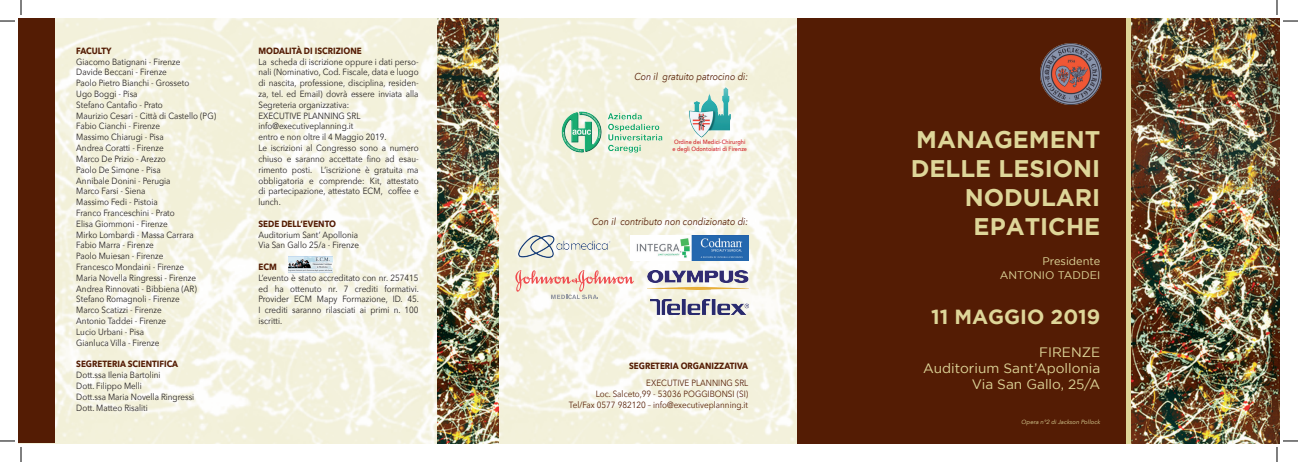
<style>
.page{position:relative;width:1298px;height:462px;background:#fff}
.page>*{position:absolute;margin:0;border:0;box-sizing:border-box;transform-origin:0 0}
.t1{font:700 24px/28.8px "Gotham";color:#ded699;text-align:right}
.t2{font:700 20.4px "Gotham";color:#ded699}
.t3{font:13.6px/16.3px "Gotham";color:#ded699;text-align:right}
.t4{font:11px/13.2px "Gotham";color:#ded699;text-align:right}
.t5{font:italic 10px "Avenir Next";color:#541c04;scale:.9 1}
.t6{font:9px/10.8px "Avenir Next";color:#231f20;scale:.9 1}
.t7{font:9px/10.8px "Avenir Next";color:#541c04;text-align:right;scale:.9 1}
.t8{font:700 9px "Avenir Next";color:#541c04;scale:.9 1}
.t9{font:500 6.1px/7.3px "Avenir Next";color:#d1232a;scale:.9 1}
.t10{font:italic 6px "Avenir Next";color:#ded699}
</style>
<div class="page">
<img style="left:54px;top:18px;width:743px;height:425px">
<div style="left:1120px;top:18px;width:18px;height:425px;background:linear-gradient(to bottom,#ded699,#ded699)"></div>
<div style="left:797px;top:18px;width:328px;height:425px;background:#541c04"></div>
<img style="left:1131px;top:18px;width:149px;height:425px">
<img style="left:1040px;top:44px;width:62px;height:60px">
<img style="left:438px;top:19px;width:60px;height:424px">
<div style="left:18px;top:18px;width:36px;height:425px;background:#541c04"></div>
<img style="left:289px;top:257px;width:44px;height:16px">
<img style="left:518px;top:236px;width:93px;height:21px">
<img style="left:631px;top:235px;width:117px;height:25px">
<img style="left:651px;top:300px;width:97px;height:14px">
<img style="left:689px;top:87px;width:41px;height:50px">
<svg style="left:515px;top:270px;width:119px;height:29px"></svg>
<img style="left:647px;top:270px;width:101px;height:19px">
<img style="left:561px;top:111px;width:102px;height:41px">
<svg style="left:0;top:440px;width:15px;height:1px"></svg>
<svg style="left:1283px;top:440px;width:15px;height:1px"></svg>
<svg style="left:0;top:0;width:22px;height:22px"></svg>
<svg style="left:20px;top:447px;width:2px;height:15px"></svg>
<svg style="left:1276px;top:0;width:22px;height:22px"></svg>
<svg style="left:1276px;top:447px;width:2px;height:15px"></svg>
<p class="t8" style="left:76px;top:43px;width:41px">FACULTY</p>
<p class="t6" style="left:76px;top:56px;width:157px">Giacomo Batignani - Firenze<br>Davide Beccani - Firenze<br>Paolo Pietro Bianchi - Grosseto<br>Ugo Boggi - Pisa<br>Stefano Cantafio - Prato<br>Maurizio Cesari - Città di Castello (PG)<br>Fabio Cianchi - Firenze<br>Massimo Chiarugi - Pisa<br>Andrea Coratti - Firenze<br>Marco De Prizio - Arezzo<br>Paolo De Simone - Pisa<br>Annibale Donini - Perugia<br>Marco Farsi - Siena<br>Massimo Fedi - Pistoia<br>Franco Franceschini - Prato<br>Elisa Giommoni - Firenze<br>Mirko Lombardi - Massa Carrara<br>Fabio Marra - Firenze<br>Paolo Muiesan - Firenze<br>Francesco Mondaini - Firenze<br>Maria Novella Ringressi - Firenze<br>Andrea Rinnovati - Bibbiena (AR)<br>Stefano Romagnoli - Firenze<br>Marco Scatizzi - Firenze<br>Antonio Taddei - Firenze<br>Lucio Urbani - Pisa<br>Gianluca Villa - Firenze</p>
<p class="t8" style="left:76px;top:356px;width:115px">SEGRETERIA SCIENTIFICA</p>
<p class="t6" style="left:76px;top:369px;width:133px">Dott.ssa Ilenia Bartolini<br>Dott. Filippo Melli<br>Dott.ssa Maria Novella Ringressi<br>Dott. Matteo Risaliti</p>
<p class="t8" style="left:258px;top:43px;width:116px">MODALITÀ DI ISCRIZIONE</p>
<p class="t6" style="left:258px;top:56px;width:179px">La scheda di iscrizione oppure i dati perso&shy;nali (Nominativo, Cod. Fiscale, data e luogo di nascita, professione, disciplina, residen&shy;za, tel. ed Email) dovrà essere inviata alla Segreteria organizzativa:<br>EXECUTIVE PLANNING SRL info@executiveplanning.it<br>entro e non oltre il 4 Maggio 2019.<br>Le iscrizioni al Congresso sono a numero chiuso e saranno accettate fino ad esau&shy;rimento posti. L’iscrizione è gratuita ma obbligatoria e comprende: Kit, attestato di partecipazione, attestato ECM, coffee e lunch.</p>
<p class="t8" style="left:258px;top:216px;width:88px">SEDE DELL’EVENTO</p>
<p class="t6" style="left:258px;top:228px;width:113px">Auditorium Sant’ Apollonia<br>Via San Gallo 25/a - Firenze</p>
<p class="t8" style="left:258px;top:259px;width:22px">ECM</p>
<p class="t6" style="left:258px;top:272px;width:180px;text-align:justify">L’evento è stato accreditato con nr. 257415 ed ha ottenuto nr. 7 crediti formativi.<br>Provider ECM Mapy Formazione, ID. 45.<br>I crediti saranno rilasciati ai primi n. 100 iscritti.</p>
<p class="t5" style="left:634px;top:68px;width:128px">Con il gratuito patrocino di:</p>
<p class="t9" style="left:672px;top:137px;width:84px">Ordine dei Medici-Chirurghi e degli Odontoiatri di Firenze</p>
<p class="t5" style="left:592px;top:213px;width:175px">Con il contributo non condizionato di:</p>
<p class="t8" style="left:629px;top:358px;width:134px">SEGRETERIA ORGANIZZATIVA</p>
<p class="t7" style="left:569px;top:377px;width:201px">EXECUTIVE PLANNING SRL<br>Loc. Salceto,99 - 53036 POGGIBONSI (SI)<br>Tel/Fax 0577 982120 – info@executiveplanning.it</p>
<h1 class="t1" style="left:911px;top:125px;width:191px">MANAGEMENT<br>DELLE LESIONI<br>NODULARI<br>EPATICHE</h1>
<p class="t4" style="left:1000px;top:254px;width:102px">Presidente<br>ANTONIO TADDEI</p>
<h2 class="t2" style="left:931px;top:305px;width:171px">11 MAGGIO 2019</h2>
<h3 class="t3" style="left:923px;top:343px;width:179px">FIRENZE<br>Auditorium Sant’Apollonia<br>Via San Gallo, 25/A</h3>
<p class="t10" style="left:1021px;top:417px;width:80px">Opera n°2 di Jackson Pollock</p>
</div>
